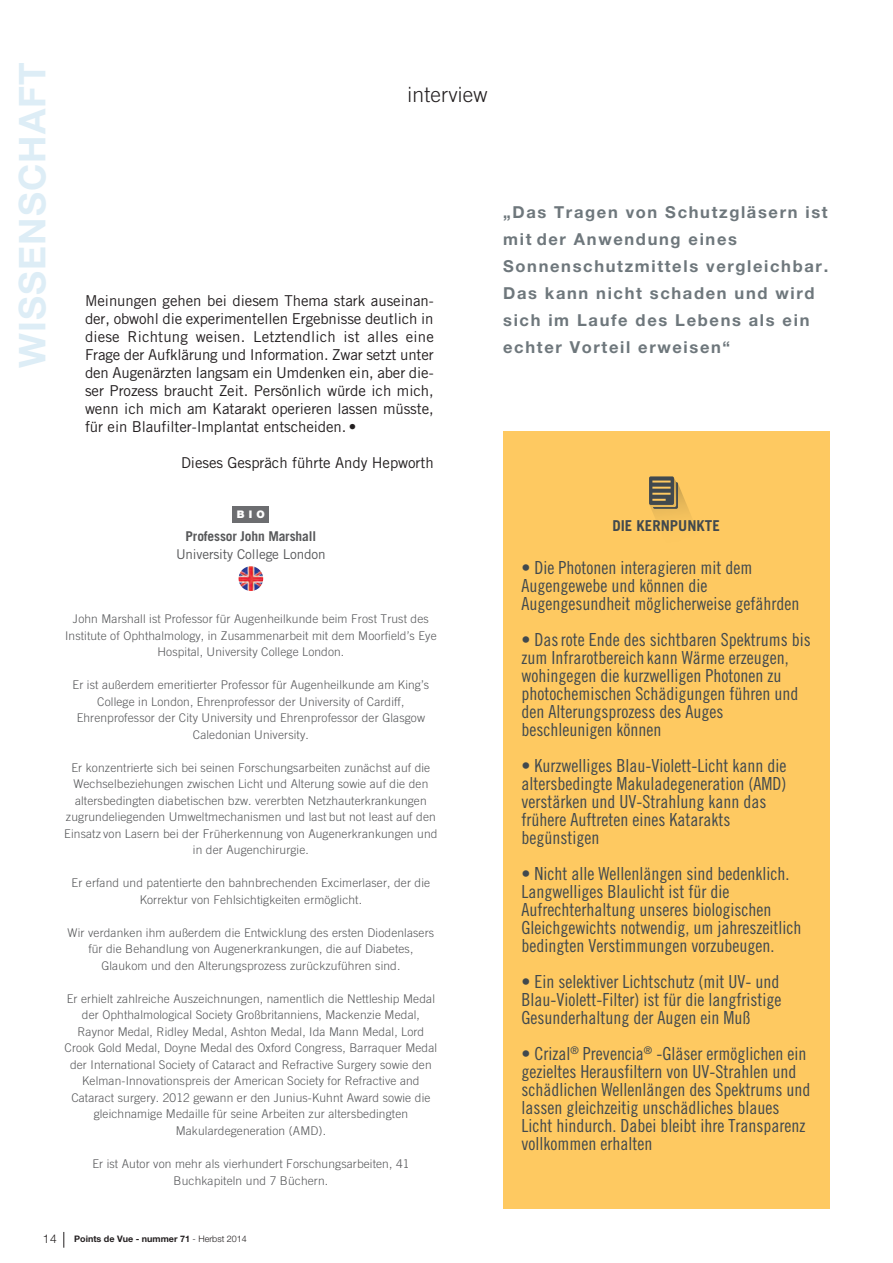
<style>
.page{position:relative;width:893px;height:1263px;background:#fff}
.page>*{position:absolute;margin:0;border:0;box-sizing:border-box;transform-origin:0 0}
.t1{font:700 36.9px "Helvetica Neue LT Std";letter-spacing:.03em;color:#ddedf6}
._02_chapo{font:300 21px "Trade Gothic LT Std";letter-spacing:.01em;color:#231f20}
._06_texte_a_retenir{font:18px/18px "Trade Gothic LT Std Cn 18";color:#41494e}
.verbatim{font:700 16.5px/27px "Helvetica Neue LT Std";letter-spacing:.1em;color:#6e777c}
._03_texte_courant{font:15px/18px "Trade Gothic LT Std";letter-spacing:-.005em;color:#231f20;text-align:justify}
.t2{font:700 15px "Trade Gothic LT Std";color:#41494e}
.t3{font:13.5px "Trade Gothic LT Std";letter-spacing:-.01em;color:#57585a}
.t4{font:700 13.5px "Trade Gothic LT Std";letter-spacing:-.01em;color:#57585a}
._08_texte_bio{font:300 12px/16.5px "Trade Gothic LT Std";letter-spacing:.01em;color:#57585a;text-align:center}
.t5{font:300 12px "Helvetica Neue LT Std";color:#231f20}
.t6{font:900 10.5px "Helvetica Neue LT Std";color:#fff}
.t7{font:700 9px "Helvetica Neue LT Std";color:#231f20}
.s1{font-weight:300}
</style>
<div class="page">
<svg style="left:64px;top:1232px;width:1px;height:16px"></svg>
<div style="left:233px;top:507px;width:36px;height:16px;background:#6c6d70"></div>
<img style="left:239px;top:566px;width:24px;height:25px;border-radius:12px">
<div style="left:503px;top:432px;width:326px;height:777px;background:#fec961"></div>
<svg style="left:649px;top:476px;width:42px;height:43px"></svg>
<h1 class="t1" style="left:10px;top:368px;width:307px;rotate:-90deg">WISSENSCHAFT</h1>
<p class="_02_chapo" style="left:408px;top:82px;width:81px">interview</p>
<p class="_03_texte_courant" style="left:85px;top:291px;width:350px">Meinungen gehen bei diesem Thema stark auseinan&shy;der, obwohl die experimentellen Ergebnisse deutlich in diese Richtung weisen. Letztendlich ist alles eine Frage der Aufklärung und Information. Zwar setzt unter den Augenärzten langsam ein Umdenken ein, aber die&shy;ser Prozess braucht Zeit. Persönlich würde ich mich, wenn ich mich am Katarakt operieren lassen müsste, für ein Blaufilter-Implantat entscheiden. •</p>
<p class="_03_texte_courant" style="left:181px;top:453px;width:254px">Dieses Gespräch führte Andy Hepworth</p>
<p class="t6" style="left:237px;top:508px;width:30px">BIO</p>
<p class="t4" style="left:186px;top:528px;width:132px">Professor John Marshall</p>
<p class="t3" style="left:176px;top:546px;width:151px">University College London</p>
<p class="_08_texte_bio" style="left:65px;top:611px;width:373px">John Marshall ist Professor für Augenheilkunde beim Frost Trust des<br>Institute of Ophthalmology, in Zusammenarbeit mit dem Moorfield’s Eye<br>Hospital, University College London.</p>
<p class="_08_texte_bio" style="left:73px;top:677px;width:358px">Er ist außerdem emeritierter Professor für Augenheilkunde am King’s College in London, Ehrenprofessor der University of Cardiff, Ehrenprofessor der City University und Ehrenprofessor der Glasgow Caledonian University.</p>
<p class="_08_texte_bio" style="left:64px;top:759px;width:375px">Er konzentrierte sich bei seinen Forschungsarbeiten zunächst auf die Wechselbeziehungen zwischen Licht und Alterung sowie auf die den altersbedingten diabetischen bzw. vererbten Netzhauterkrankungen zugrundeliegenden Umweltmechanismen und last but not least auf den Einsatz von Lasern bei der Früherkennung von Augenerkrankungen und in der Augenchirurgie.</p>
<p class="_08_texte_bio" style="left:72px;top:875px;width:360px">Er erfand und patentierte den bahnbrechenden Excimerlaser, der die<br>Korrektur von Fehlsichtigkeiten ermöglicht.</p>
<p class="_08_texte_bio" style="left:68px;top:924px;width:368px">Wir verdanken ihm außerdem die Entwicklung des ersten Diodenlasers für die Behandlung von Augenerkrankungen, die auf Diabetes,<br>Glaukom und den Alterungsprozess zurückzuführen sind.</p>
<p class="_08_texte_bio" style="left:65px;top:990px;width:374px">Er erhielt zahlreiche Auszeichnungen, namentlich die Nettleship Medal der Ophthalmological Society Großbritanniens, Mackenzie Medal, Raynor Medal, Ridley Medal, Ashton Medal, Ida Mann Medal, Lord Crook Gold Medal, Doyne Medal des Oxford Congress, Barraquer Medal der International Society of Cataract and Refractive Surgery sowie den Kelman-Innovationspreis der American Society for Refractive and Cataract surgery. 2012 gewann er den Junius-Kuhnt Award sowie die gleichnamige Medaille für seine Arbeiten zur altersbedingten Makulardegeneration (AMD).</p>
<p class="_08_texte_bio" style="left:92px;top:1155px;width:319px">Er ist Autor von mehr als vierhundert Forschungsarbeiten, 41<br>Buchkapiteln und 7 Büchern.</p>
<p class="verbatim" style="left:503px;top:198px;width:327px">„Das Tragen von Schutzgläsern ist mit der Anwendung eines<br>Sonnenschutzmittels vergleichbar.<br>Das kann nicht schaden und wird sich im Laufe des Lebens als ein echter Vorteil erweisen“</p>
<p class="t2" style="left:612px;top:516px;width:109px">DIE KERNPUNKTE</p>
<p class="_06_texte_a_retenir" style="left:522px;top:559px;width:279px">• Die Photonen interagieren mit dem<br>Augengewebe und können die<br>Augengesundheit möglicherweise gefährden</p>
<p class="_06_texte_a_retenir" style="left:522px;top:631px;width:291px">• Dasrote Ende des sichtbaren Spektrums bis zum Infrarotbereich kann Wärme erzeugen, wohingegen die kurzwelligen Photonen zu photochemischen Schädigungen führen und den Alterungsprozess des Auges beschleunigen können</p>
<p class="_06_texte_a_retenir" style="left:522px;top:757px;width:266px">• Kurzwelliges Blau-Violett-Licht kann die altersbedingte Makuladegeneration (AMD) verstärken und UV-Strahlung kann das frühere Auftreten eines Katarakts begünstigen</p>
<p class="_06_texte_a_retenir" style="left:522px;top:865px;width:281px">• Nicht alle Wellenlängen sind bedenklich.<br>Langwelliges Blaulicht ist für die Aufrechterhaltung unseres biologischen Gleichgewichts notwendig, um jahreszeitlich bedingten Verstimmungen vorzubeugen.</p>
<p class="_06_texte_a_retenir" style="left:522px;top:973px;width:261px;text-align:justify">• Ein selektiver Lichtschutz (mit UV- und Blau-Violett-Filter) ist für die langfristige Gesunderhaltung der Augen ein Muß</p>
<p class="_06_texte_a_retenir" style="left:522px;top:1045px;width:290px">• Crizal<sup>®</sup> Prevencia<sup>®</sup> -Gläser ermöglichen ein gezieltes Herausfiltern von UV-Strahlen und schädlichen Wellenlängen des Spektrums und lassen gleichzeitig unschädliches blaues Licht hindurch. Dabei bleibt ihre Transparenz vollkommen erhalten</p>
<p class="t5" style="left:43px;top:1231px;width:15px">14</p>
<p class="t7" style="left:74px;top:1233px;width:174px">Points de Vue - nummer 71 <span class="s1">- Herbst 2014</span></p>
</div>
